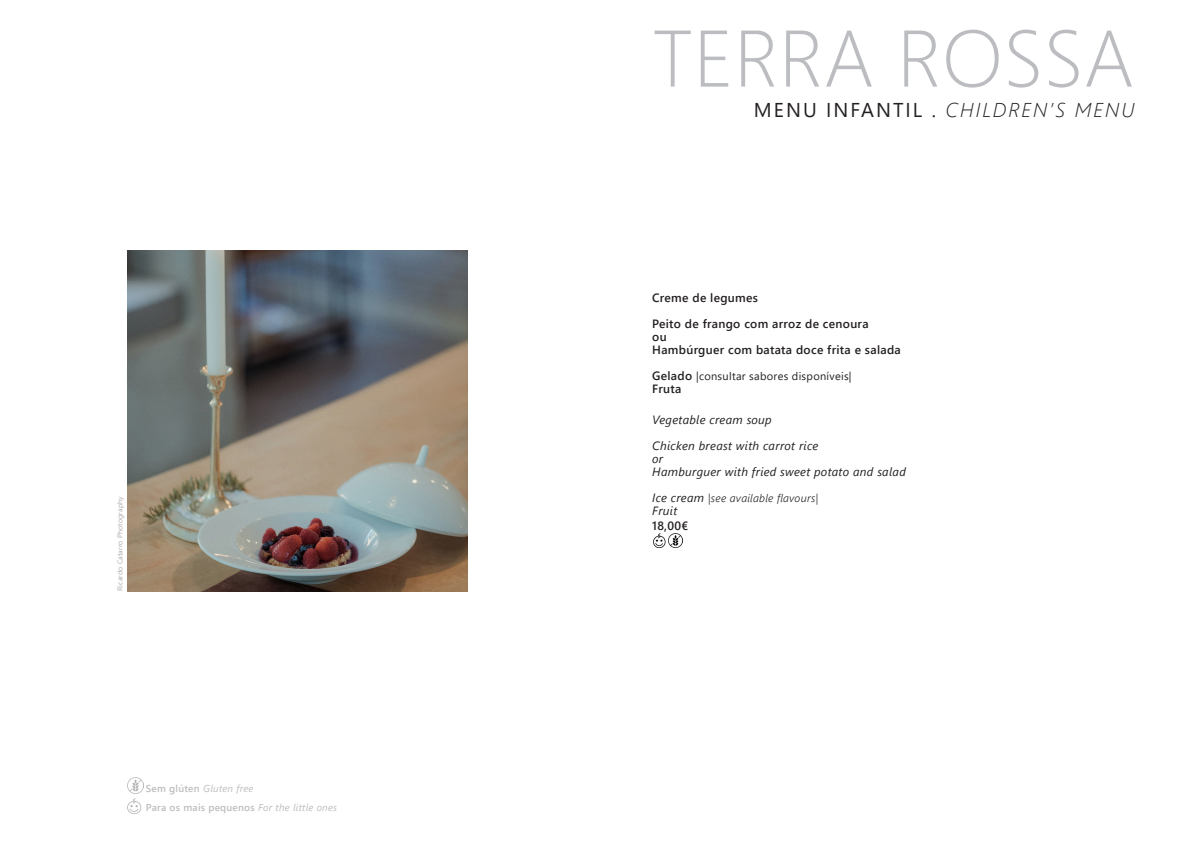
<style>
.page{position:relative;width:1191px;height:842px;background:#fff}
.page>*{position:absolute;margin:0;border:0;box-sizing:border-box;transform-origin:0 0}
.t1{font:300 80px "Segoe UI";letter-spacing:.005em;color:#bcbdc0}
.t2{font:italic 300 20px "Segoe UI";letter-spacing:.1em;color:#231f20}
.t3{font:600 12px "Segoe UI";letter-spacing:.025em;color:#231f20}
.t4{font:italic 12px "Segoe UI";letter-spacing:.025em;color:#231f20}
.t5{font:11px "Segoe UI";letter-spacing:.025em;color:#231f20}
.t6{font:italic 300 11px "Segoe UI";letter-spacing:.025em;color:#231f20}
.t7{font:600 10px "Segoe UI";letter-spacing:.025em;color:#bcbdc0}
.t8{font:italic 10px "Segoe UI";letter-spacing:.025em;color:#bcbdc0}
.t9{font:7px "Segoe UI";letter-spacing:.025em;color:#a8a9ad}
.s1{font-weight:600;font-style:normal}
.s2{font-weight:400;font-style:italic}
.s3{font-weight:400;font-style:normal}
.s4{font-weight:600;font-size:12px}
.s5{font-weight:400;font-size:12px}
</style>
<div class="page">
<img style="left:128px;top:251px;width:340px;height:340px">
<img style="left:128px;top:798px;width:14px;height:16px">
<img style="left:128px;top:777px;width:15px;height:16px">
<img style="left:653px;top:534px;width:13px;height:14px">
<img style="left:669px;top:534px;width:14px;height:14px">
<p class="t9" style="left:113px;top:591px;width:96px;rotate:-90deg">Ricardo Catarro Photography</p>
<p class="t8" style="left:146px;top:778px;width:109px"><span class="s1">Sem glúten</span> Gluten free</p>
<p class="t7" style="left:146px;top:798px;width:193px">Para os mais pequenos <span class="s2">For the little ones</span></p>
<p class="t1" style="left:652px;top:-17px;width:483px">TERRA ROSSA</p>
<p class="t2" style="left:754px;top:91px;width:382px"><span class="s3">MENU INFANTIL .</span> CHILDREN’S MENU</p>
<p class="t3" style="left:652px;top:287px;width:107px">Creme de legumes</p>
<p class="t3" style="left:652px;top:313px;width:218px">Peito de frango com arroz de cenoura</p>
<p class="t3" style="left:652px;top:326px;width:16px">ou</p>
<p class="t3" style="left:652px;top:339px;width:250px">Hambúrguer com batata doce frita e salada</p>
<p class="t5" style="left:652px;top:366px;width:201px"><span class="s4">Gelado</span> |consultar sabores disponíveis|</p>
<p class="t3" style="left:652px;top:378px;width:31px">Fruta</p>
<p class="t4" style="left:652px;top:409px;width:121px">Vegetable cream soup</p>
<p class="t4" style="left:652px;top:435px;width:168px">Chicken breast with carrot rice</p>
<p class="t4" style="left:652px;top:448px;width:12px">or</p>
<p class="t4" style="left:652px;top:461px;width:255px">Hamburguer with fried sweet potato and salad</p>
<p class="t6" style="left:652px;top:488px;width:167px"><span class="s5">Ice cream</span> |see available flavours|</p>
<p class="t4" style="left:652px;top:500px;width:27px">Fruit</p>
<p class="t3" style="left:652px;top:514px;width:37px">18,00€</p>
</div>
